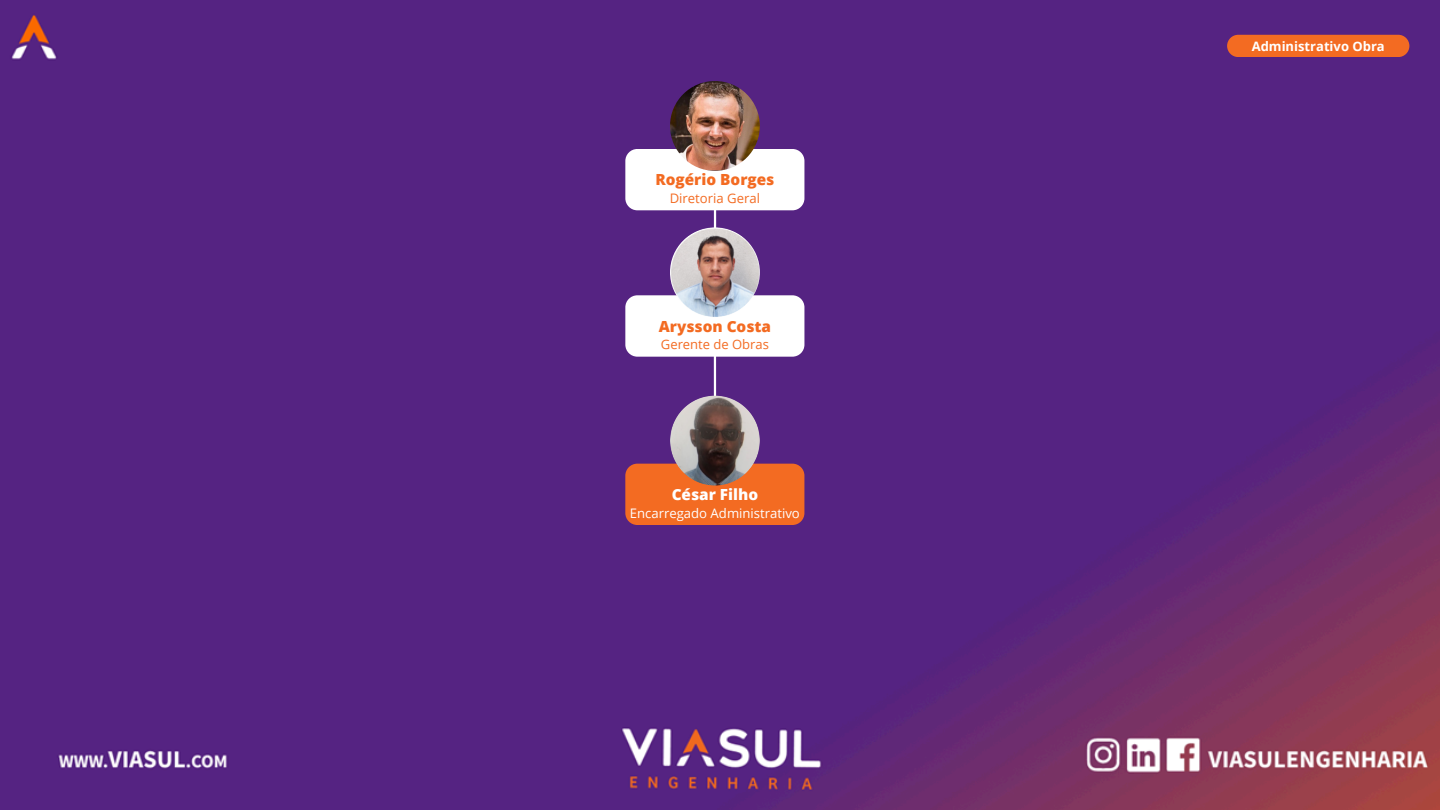
<style>
.page{position:relative;width:1440px;height:810px;background:#fff}
.page>*{position:absolute;margin:0;border:0;box-sizing:border-box;transform-origin:0 0}
.t1{font:800 15.3px "Open Sans";color:#f36b22}
.t2{font:800 15.3px "Open Sans";color:#fff}
.t3{font:13.1px "Open Sans";color:#fff}
.t4{font:13.1px "Open Sans";color:#f36b22}
.t5{font:700 13px "Open Sans";color:#fff}
.t6{font:13px "Open Sans";color:#f36b22}
</style>
<div class="page">
<img style="left:0;top:0;width:1440px;height:810px">
<hr style="left:714px;top:122px;width:2px;height:135px;background:#fff">
<div style="left:625px;top:149px;width:179px;height:61px;background:#fff;border-radius:12px"></div>
<img style="left:670px;top:81px;width:90px;height:90px;border-radius:50%">
<hr style="left:714px;top:272px;width:2px;height:135px;background:#fff">
<div style="left:625px;top:295px;width:179px;height:62px;background:#fff;border-radius:12px"></div>
<img style="left:670px;top:227px;width:90px;height:90px;border-radius:50%">
<div style="left:625px;top:464px;width:179px;height:61px;background:#f36b22;border-radius:12px"></div>
<img style="left:670px;top:396px;width:90px;height:90px;border-radius:50%">
<div style="left:1227px;top:35px;width:182px;height:22px;background:#f36b22;border-radius:11px"></div>
<p class="t1" style="left:655px;top:169px;width:121px">Rogério Borges</p>
<p class="t4" style="left:670px;top:189px;width:92px">Diretoria Geral</p>
<h1 class="t1" style="left:659px;top:315px;width:114px">Arysson Costa</h1>
<p class="t6" style="left:661px;top:335px;width:110px">Gerente de Obras</p>
<p class="t2" style="left:672px;top:483px;width:88px">César Filho</p>
<h1 class="t3" style="left:630px;top:504px;width:172px">Encarregado Administrativo</h1>
<p class="t5" style="left:1252px;top:37px;width:135px">Administrativo Obra</p>
</div>
